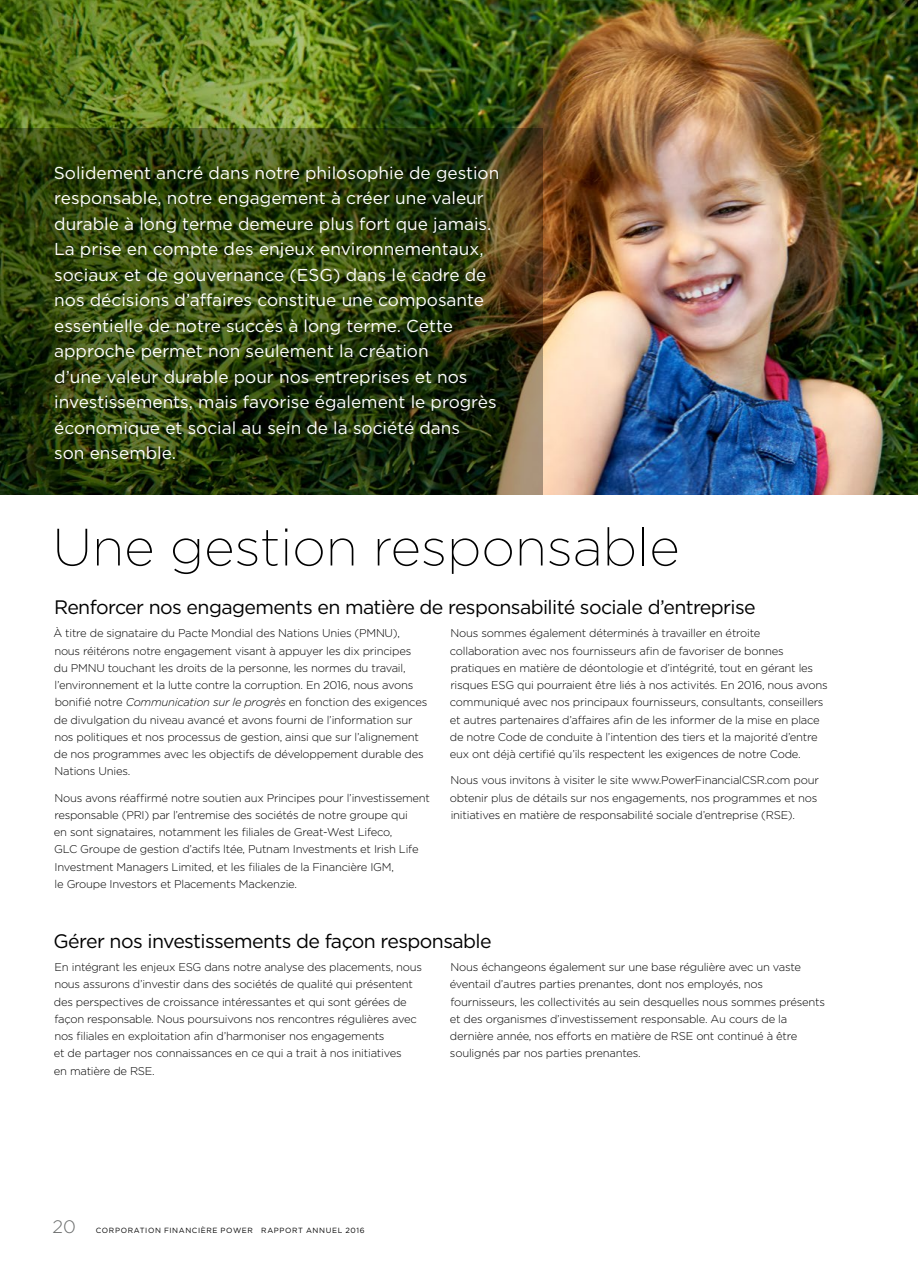
<style>
.page{position:relative;width:918px;height:1269px;background:#fff}
.page>*{position:absolute;margin:0;border:0;box-sizing:border-box;transform-origin:0 0}
.t1{font:200 52.5px "Gotham";color:#000}
.H1_CSR{font:19.5px "Gotham";letter-spacing:-.03em;color:#000}
.folio{font:300 18px "Gotham";color:#6a6c6c}
.TX_intro1{font:17.25px/25.5px "Gotham";color:#fff}
.TX_CSR{font:300 11.25px/17.2px "Gotham";letter-spacing:-.02em;color:#000}
.footer_outside{font:7.5px "Gotham";letter-spacing:.08em;color:#000}
.s1{font-style:italic}
</style>
<div class="page">
<img style="left:0;top:0;width:918px;height:495px">
<svg style="left:0;top:129px;width:543px;height:366px"></svg>
<p class="TX_intro1" style="left:54px;top:159px;width:447px">Solidement ancré dans notre philosophie de gestion responsable, notre engagement à créer une valeur durable à long terme demeure plus fort que jamais.<br>La prise en compte des enjeux environnementaux, sociaux et de gouvernance (ESG) dans le cadre de nos décisions d’affaires constitue une composante essentielle de notre succès à long terme. Cette approche permet non seulement la création<br>d’une valeur durable pour nos entreprises et nos investissements, mais favorise également le progrès économique et social au sein de la société dans<br>son ensemble.</p>
<h1 class="t1" style="left:52px;top:514px;width:629px">Une gestion responsable</h1>
<p class="H1_CSR" style="left:54px;top:595px;width:703px">Renforcer nos engagements en matière de responsabilité sociale d’entreprise</p>
<p class="TX_CSR" style="left:53px;top:624px;width:375px">À titre de signataire du Pacte Mondial des Nations Unies (PMNU), nous réitérons notre engagement visant à appuyer les dix principes<br>du PMNU touchant les droits de la personne, les normes du travail, l’environnement et la lutte contre la corruption. En 2016, nous avons bonifié notre <span class="s1">Communication sur le progrès</span> en fonction des exigences de divulgation du niveau avancé et avons fourni de l’information sur nos politiques et nos processus de gestion, ainsi que sur l’alignement de nos programmes avec les objectifs de développement durable des Nations Unies.</p>
<p class="TX_CSR" style="left:54px;top:789px;width:378px">Nous avons réaffirmé notre soutien aux Principes pour l’investissement responsable (PRI) par l’entremise des sociétés de notre groupe qui<br>en sont signataires, notamment les filiales de Great-West Lifeco,<br>GLC Groupe de gestion d’actifs ltée, Putnam Investments et Irish Life Investment Managers Limited, et les filiales de la Financière IGM,<br>le Groupe Investors et Placements Mackenzie.</p>
<p class="TX_CSR" style="left:450px;top:624px;width:379px">Nous sommes également déterminés à travailler en étroite collaboration avec nos fournisseurs afin de favoriser de bonnes pratiques en matière de déontologie et d’intégrité, tout en gérant les risques ESG qui pourraient être liés à nos activités. En 2016, nous avons communiqué avec nos principaux fournisseurs, consultants, conseillers et autres partenaires d’affaires afin de les informer de la mise en place de notre Code de conduite à l’intention des tiers et la majorité d’entre eux ont déjà certifié qu’ils respectent les exigences de notre Code.</p>
<p class="TX_CSR" style="left:450px;top:771px;width:371px">Nous vous invitons à visiter le site www.PowerFinancialCSR.com pour obtenir plus de détails sur nos engagements, nos programmes et nos initiatives en matière de responsabilité sociale d’entreprise (RSE).</p>
<p class="H1_CSR" style="left:54px;top:928px;width:440px">Gérer nos investissements de façon responsable</p>
<p class="TX_CSR" style="left:54px;top:958px;width:370px">En intégrant les enjeux ESG dans notre analyse des placements, nous nous assurons d’investir dans des sociétés de qualité qui présentent des perspectives de croissance intéressantes et qui sont gérées de façon responsable. Nous poursuivons nos rencontres régulières avec nos filiales en exploitation afin d’harmoniser nos engagements<br>et de partager nos connaissances en ce qui a trait à nos initiatives<br>en matière de RSE.</p>
<p class="TX_CSR" style="left:450px;top:958px;width:377px">Nous échangeons également sur une base régulière avec un vaste éventail d’autres parties prenantes, dont nos employés, nos fournisseurs, les collectivités au sein desquelles nous sommes présents et des organismes d’investissement responsable. Au cours de la dernière année, nos efforts en matière de RSE ont continué à être soulignés par nos parties prenantes.</p>
<p class="folio" style="left:53px;top:1215px;width:25px">20</p>
<p class="footer_outside" style="left:96px;top:1226px;width:270px">CORPORATION FINANCIÈRE POWER RAPPORT ANNUEL 2016</p>
</div>
